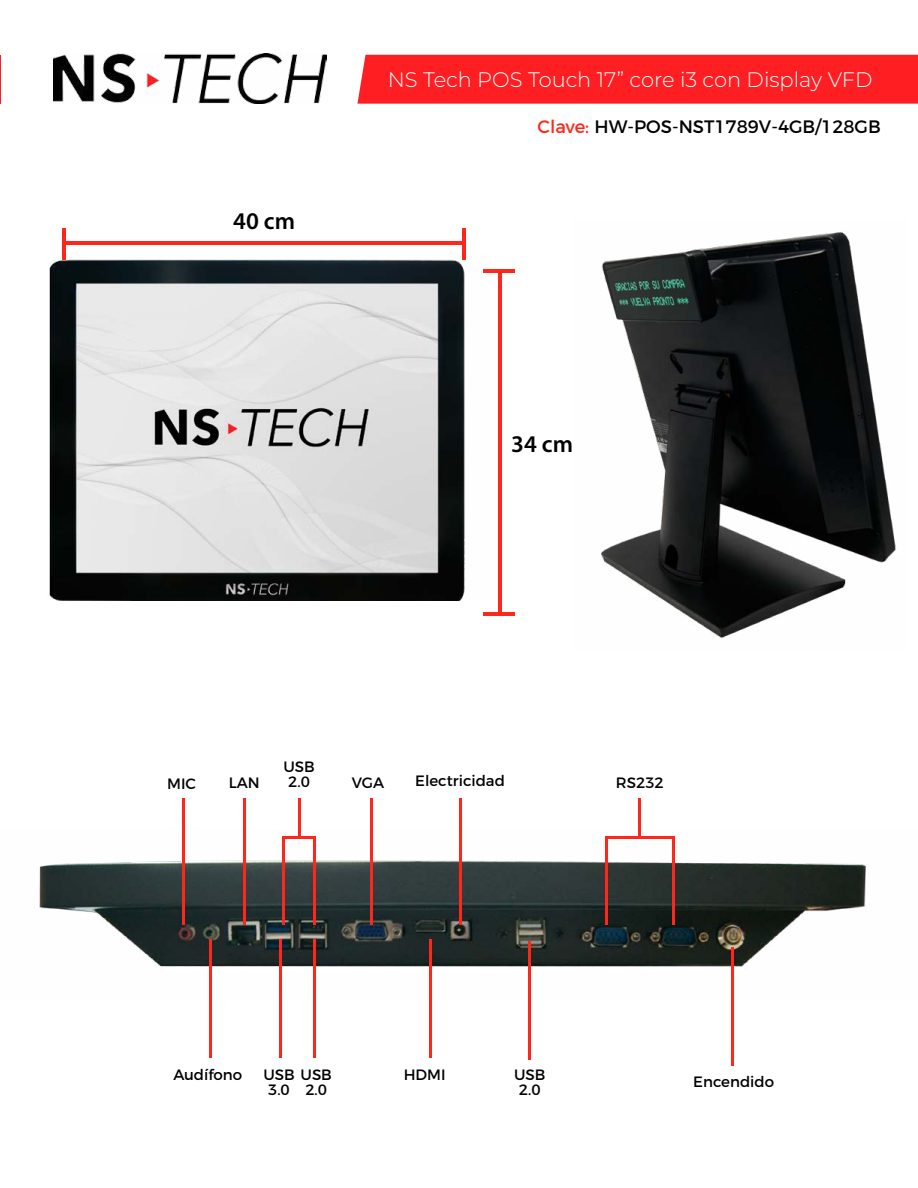
<style>
.page{position:relative;width:918px;height:1188px;background:#fff}
.page>*{position:absolute;margin:0;border:0;box-sizing:border-box;transform-origin:0 0}
.t1{font:600 24px "Myriad Pro";color:#000}
.t2{font:300 21px "Montserrat";color:#fff}
.t3{font:18px "Montserrat";color:#000}
.t4{font:15px/15px "Montserrat";color:#000;text-align:center}
.s1{color:#ff271b}
</style>
<div class="page">
<img style="left:53px;top:54px;width:274px;height:49px">
<hr style="left:0;top:55px;width:1px;height:49px;background:#ff1e21">
<div style="left:357px;top:55px;width:561px;height:49px;background:#ff1e21"></div>
<img style="left:49px;top:259px;width:440px;height:341px">
<hr style="left:62px;top:228px;width:4px;height:32px;background:#ff271b">
<hr style="left:462px;top:228px;width:4px;height:32px;background:#ff271b">
<hr style="left:66px;top:241px;width:397px;height:3px;background:#ff271b">
<hr style="left:483px;top:270px;width:31px;height:3px;background:#ff271b">
<hr style="left:483px;top:612px;width:31px;height:4px;background:#ff271b">
<hr style="left:498px;top:273px;width:3px;height:340px;background:#ff271b">
<img style="left:601px;top:232px;width:295px;height:407px">
<img style="left:39px;top:827px;width:827px;height:140px">
<hr style="left:459px;top:798px;width:3px;height:126px;background:#ff271b">
<hr style="left:370px;top:798px;width:3px;height:126px;background:#ff271b">
<hr style="left:243px;top:798px;width:3px;height:126px;background:#ff271b">
<hr style="left:182px;top:798px;width:3px;height:126px;background:#ff271b">
<hr style="left:209px;top:939px;width:3px;height:118px;background:#ff271b">
<hr style="left:313px;top:939px;width:3px;height:118px;background:#ff271b">
<hr style="left:279px;top:939px;width:3px;height:118px;background:#ff271b">
<hr style="left:429px;top:939px;width:3px;height:118px;background:#ff271b">
<hr style="left:528px;top:941px;width:3px;height:119px;background:#ff271b">
<hr style="left:731px;top:947px;width:3px;height:119px;background:#ff271b">
<hr style="left:313px;top:836px;width:3px;height:88px;background:#ff271b">
<hr style="left:282px;top:836px;width:3px;height:88px;background:#ff271b">
<hr style="left:283px;top:836px;width:32px;height:3px;background:#ff271b">
<hr style="left:298px;top:798px;width:2px;height:41px;background:#ff271b">
<hr style="left:672px;top:836px;width:3px;height:88px;background:#ff271b">
<hr style="left:605px;top:836px;width:3px;height:88px;background:#ff271b">
<hr style="left:605px;top:836px;width:70px;height:3px;background:#ff271b">
<hr style="left:639px;top:798px;width:2px;height:41px;background:#ff271b">
<h1 class="t1" style="left:233px;top:206px;width:63px">40 cm</h1>
<h2 class="t2" style="left:388px;top:65px;width:486px">NS Tech POS Touch 17” core i3 con Display VFD</h2>
<p class="t3" style="left:538px;top:112px;width:345px"><span class="s1">Clave:</span> HW-POS-NST1789V-4GB/128GB</p>
<h1 class="t1" style="left:511px;top:428px;width:63px">34 cm</h1>
<p class="t4" style="left:283px;top:758px;width:33px">USB</p>
<p class="t4" style="left:352px;top:774px;width:34px">VGA</p>
<p class="t4" style="left:415px;top:772px;width:91px">Electricidad</p>
<p class="t4" style="left:167px;top:775px;width:30px">MIC</p>
<p class="t4" style="left:229px;top:774px;width:33px">LAN</p>
<p class="t4" style="left:288px;top:773px;width:23px">2.0</p>
<p class="t4" style="left:616px;top:774px;width:49px">RS232</p>
<p class="t4" style="left:173px;top:1066px;width:70px">Audífono</p>
<p class="t4" style="left:404px;top:1066px;width:43px">HDMI</p>
<p class="t4" style="left:514px;top:1066px;width:33px">USB<br>2.0</p>
<p class="t4" style="left:305px;top:1066px;width:28px;text-align:left;text-indent:-42px">USB USB<br>2.0</p>
<p class="t4" style="left:268px;top:1081px;width:23px">3.0</p>
<p class="t4" style="left:693px;top:1073px;width:82px">Encendido</p>
</div>
